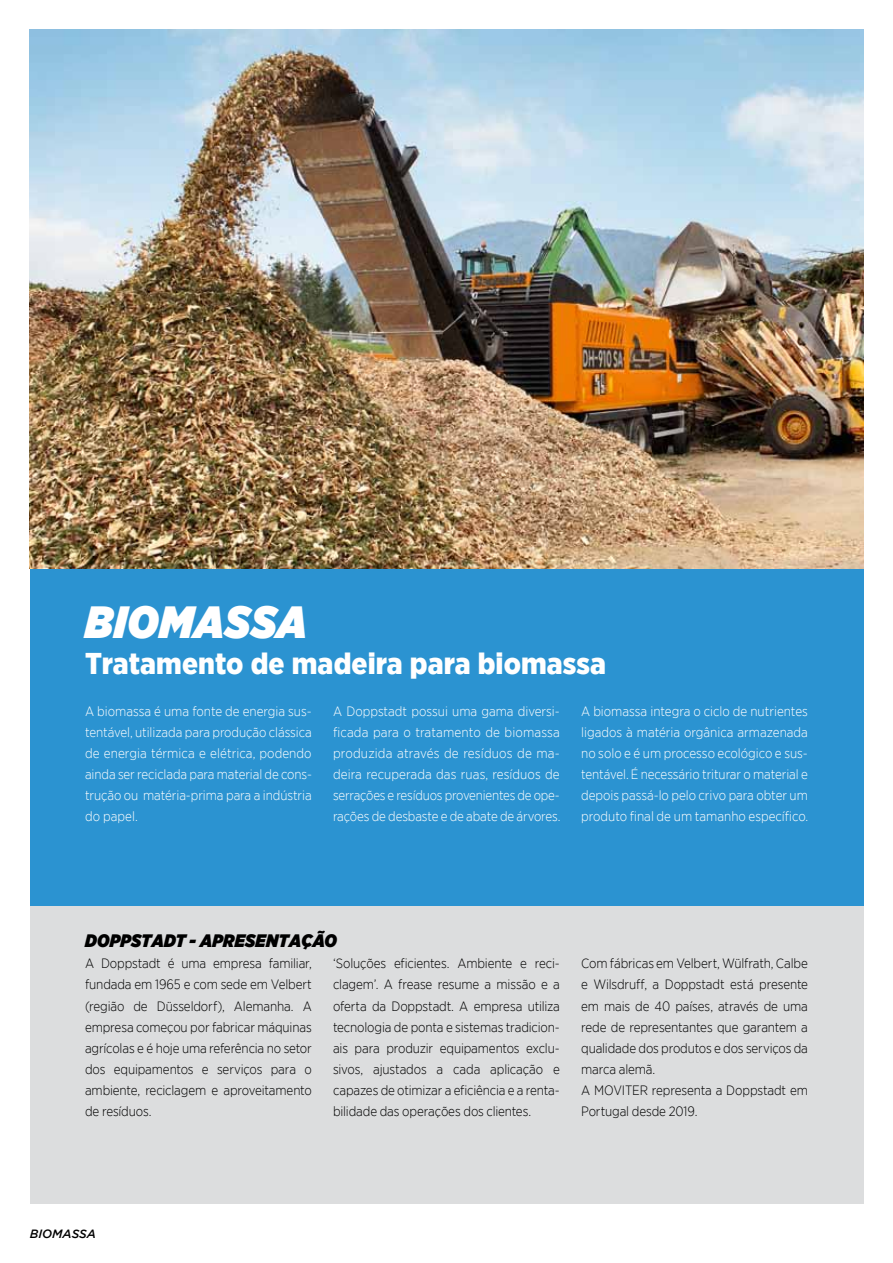
<style>
.page{position:relative;width:893px;height:1263px;background:#fff}
.page>*{position:absolute;margin:0;border:0;box-sizing:border-box;transform-origin:0 0}
.t1{font:italic 900 45px "Gotham Narrow";letter-spacing:.01em;color:#fff}
.t2{font:900 30px "Gotham Narrow";letter-spacing:.005em;color:#fff}
.t3{font:italic 900 18px "Gotham Narrow";letter-spacing:.01em;color:#000}
.t4{font:300 13.5px/21px "Gotham Narrow";letter-spacing:-.01em;color:#000;text-align:justify}
.t5{font:300 13.5px/21px "Gotham Narrow";letter-spacing:-.005em;color:#fff;text-align:justify}
.t6{font:italic 500 12px "Gotham";color:#000}
</style>
<div class="page">
<div style="left:30px;top:905px;width:833px;height:298px;background:#dcddde"></div>
<div style="left:30px;top:569px;width:833px;height:336px;background:#2b93d1"></div>
<img style="left:30px;top:30px;width:833px;height:539px">
<h1 class="t1" style="left:85px;top:592px;width:225px">BIOMASSA</h1>
<h2 class="t2" style="left:85px;top:644px;width:523px">Tratamento de madeira para biomassa</h2>
<p class="t5" style="left:333px;top:700px;width:229px">A Doppstadt possui uma gama diversi&shy;ficada para o tratamento de biomassa produzida através de resíduos de ma&shy;deira recuperada das ruas, resíduos de serrações e resíduos provenientes de ope&shy;rações de desbaste e de abate de árvores.</p>
<p class="t5" style="left:85px;top:700px;width:228px">A biomassa é uma fonte de energia sus&shy;tentável, utilizada para produção clássica de energia térmica e elétrica, podendo ainda ser reciclada para material de cons&shy;trução ou matéria-prima para a indústria do papel.</p>
<p class="t5" style="left:581px;top:700px;width:229px">A biomassa integra o ciclo de nutrientes ligados à matéria orgânica armazenada no solo e é um processo ecológico e sus&shy;tentável. É necessário triturar o material e depois passá-lo pelo crivo para obter um produto final de um tamanho específico.</p>
<h3 class="t3" style="left:85px;top:929px;width:253px">DOPPSTADT - APRESENTAÇÃO</h3>
<p class="t4" style="left:85px;top:953px;width:228px">A Doppstadt é uma empresa familiar, fundada em 1965 e com sede em Velbert (região de Düsseldorf), Alemanha. A empresa começou por fabricar máquinas agrícolas e é hoje uma referência no setor dos equipamentos e serviços para o ambiente, reciclagem e aproveitamento de resíduos.</p>
<p class="t4" style="left:333px;top:953px;width:228px">‘Soluções eficientes. Ambiente e reci&shy;clagem’. A frease resume a missão e a oferta da Doppstadt. A empresa utiliza tecnologia de ponta e sistemas tradicion&shy;ais para produzir equipamentos exclu&shy;sivos, ajustados a cada aplicação e capazes de otimizar a eficiência e a renta&shy;bilidade das operações dos clientes.</p>
<p class="t4" style="left:581px;top:953px;width:228px;text-align:left">Com fábricas em Velbert, Wülfrath, Calbe e Wilsdruff, a Doppstadt está presente em mais de 40 países, através de uma rede de representantes que garantem a qualidade dos produtos e dos serviços da marca alemã.<br>A MOVITER representa a Doppstadt em<br>Portugal desde 2019.</p>
<p class="t6" style="left:30px;top:1226px;width:67px">BIOMASSa</p>
</div>
